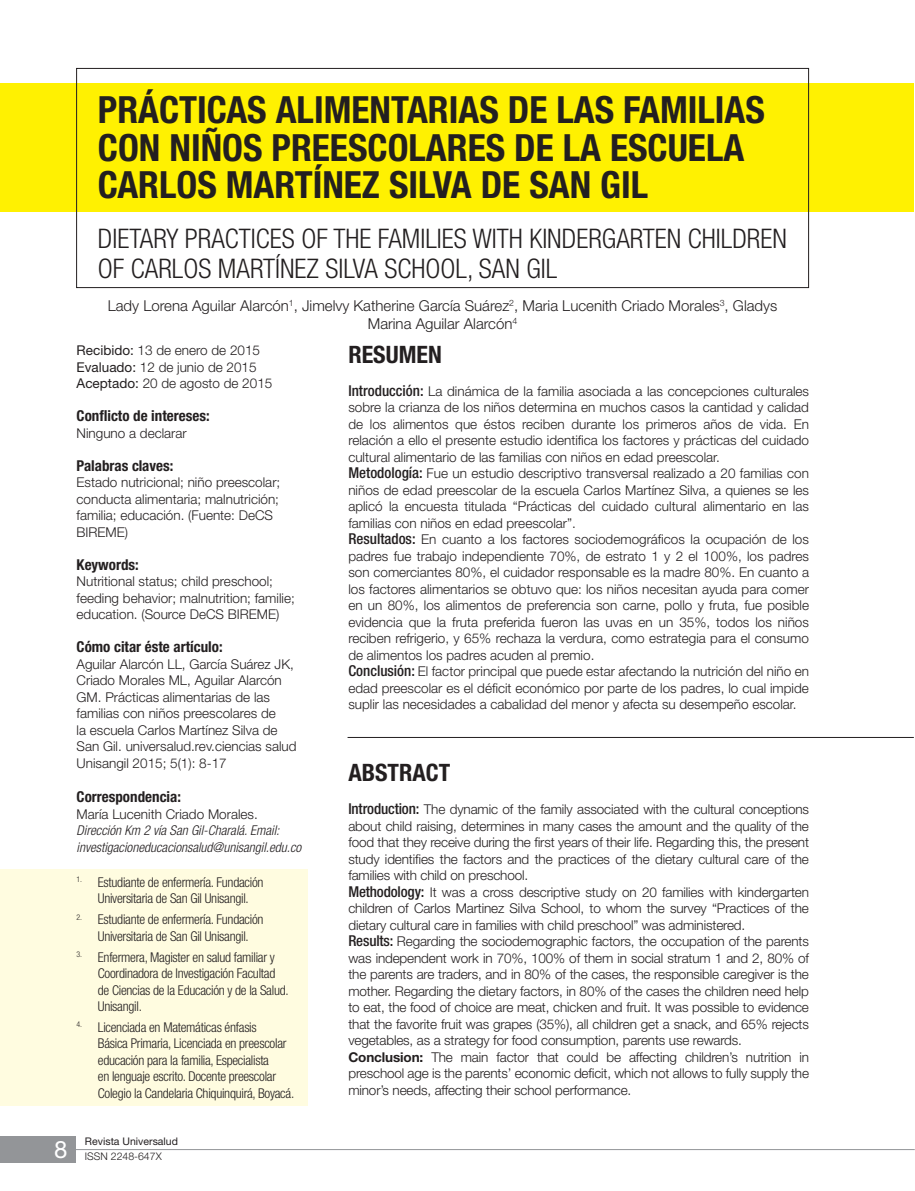
<style>
.page{position:relative;width:915px;height:1191px;background:#fff}
.page>*{position:absolute;margin:0;border:0;box-sizing:border-box;transform-origin:0 0}
.t1{font:700 condensed 37.5px/37.5px "Helvetica Neue LT Std";color:#231f20}
.t2{font:300 condensed 27px/30px "Helvetica Neue LT Std";color:#231f20}
.t3{font:700 condensed 24px "Helvetica Neue LT Std";color:#231f20}
.t4{font:24px "Helvetica Neue LT Std";color:#fff}
.t5{font:300 15px/18px "Helvetica Neue LT Std";color:#231f20;text-align:center}
.t6{font:700 condensed 15px "Helvetica Neue LT Std";color:#231f20}
.t7{font:300 13.5px/16.5px "Helvetica Neue LT Std";color:#231f20}
.t8{font:300 condensed 13.5px/16.5px "Helvetica Neue LT Std";letter-spacing:-.02em;color:#231f20;text-align:center}
.t9{font:italic 300 condensed 13.5px/16.5px "Helvetica Neue LT Std";color:#231f20}
.t10{font:10.5px "Helvetica Neue LT Std";color:#231f20}
.t11{font:300 10.5px "Helvetica Neue LT Std";color:#231f20}
.s1{font-weight:400}
.s2{font-weight:500;font-stretch:condensed;font-size:15px}
.s3{font-weight:700}
</style>
<div class="page">
<hr style="left:75px;top:1149px;width:839px;height:1px;background:#939598">
<div style="left:0;top:1136px;width:75px;height:26px;background:#939598"></div>
<div style="left:0;top:870px;width:308px;height:236px;background:#fffce0"></div>
<div style="left:0;top:83px;width:913px;height:129px;background:#fff101"></div>
<div style="left:76px;top:68px;width:732px;height:220px;border:1px solid #231f20"></div>
<hr style="left:347px;top:737px;width:566px;height:1px;background:#231f20">
<h1 class="t1" style="left:98px;top:91px;width:668px">PRÁCTICAS ALIMENTARIAS DE LAS FAMILIAS<br>CON NIÑOS PREESCOLARES DE LA ESCUELA<br>CARLOS MARTÍNEZ SILVA DE SAN GIL</h1>
<h2 class="t2" style="left:98px;top:223px;width:690px">Dietary practices of the families with kindergarten children of Carlos Martínez Silva School, San Gil</h2>
<p class="t5" style="left:108px;top:297px;width:670px">Lady Lorena Aguilar Alarcón<sup>1</sup>, Jimelvy Katherine García Suárez<sup>2</sup>, Maria Lucenith Criado Morales<sup>3</sup>, Gladys<br>Marina Aguilar Alarcón<sup>4</sup></p>
<p class="t7" style="left:77px;top:342px;width:197px"><span class="s1">Recibido:</span> 13 de enero de 2015<br><span class="s1">Evaluado:</span> 12 de junio de 2015<br><span class="s1">Aceptado:</span> 20 de agosto de 2015</p>
<p class="t6" style="left:77px;top:407px;width:134px">CONFLICTO DE INTERESES:</p>
<p class="t7" style="left:77px;top:424px;width:112px">Ninguno a declarar</p>
<p class="t6" style="left:77px;top:456px;width:98px">PALABRAS CLAVES:</p>
<p class="t7" style="left:77px;top:474px;width:205px">Estado nutricional; niño preescolar; conducta alimentaria; malnutrición; familia; educación. (Fuente: DeCS<br>BIREME)</p>
<p class="t6" style="left:77px;top:555px;width:64px">KEYWORDS:</p>
<p class="t7" style="left:77px;top:573px;width:220px">Nutritional status; child preschool; feeding behavior; malnutrition; familie; education. (Source DeCS BIREME)</p>
<p class="t6" style="left:77px;top:638px;width:147px">CÓMO CITAR ÉSTE ARTÍCULO:</p>
<p class="t7" style="left:77px;top:655px;width:221px">Aguilar Alarcón LL, García Suárez JK, Criado Morales ML, Aguilar Alarcón GM. Prácticas alimentarias de las familias con niños preescolares de<br>la escuela Carlos Martínez Silva de San Gil. universalud.rev.ciencias salud Unisangil 2015; 5(1): 8-17</p>
<h3 class="t3" style="left:348px;top:340px;width:95px">RESUMEN</h3>
<p class="t7" style="left:348px;top:382px;width:462px"><span class="s2">Introducción:</span> La dinámica de la familia asociada a las concepciones culturales sobre la crianza de los niños determina en muchos casos la cantidad y calidad de los alimentos que éstos reciben durante los primeros años de vida. En relación a ello el presente estudio identifica los factores y prácticas del cuidado cultural alimentario de las familias con niños en edad preescolar.<br><span class="s2">Metodología:</span> Fue un estudio descriptivo transversal realizado a 20 familias con niños de edad preescolar de la escuela Carlos Martínez Silva, a quienes se les aplicó la encuesta titulada “Prácticas del cuidado cultural alimentario en las familias con niños en edad preescolar”.<br><span class="s2">Resultados:</span> En cuanto a los factores sociodemográficos la ocupación de los padres fue trabajo independiente 70%, de estrato 1 y 2 el 100%, los padres son comerciantes 80%, el cuidador responsable es la madre 80%. En cuanto a los factores alimentarios se obtuvo que: los niños necesitan ayuda para comer en un 80%, los alimentos de preferencia son carne, pollo y fruta, fue posible evidencia que la fruta preferida fueron las uvas en un 35%, todos los niños reciben refrigerio, y 65% rechaza la verdura, como estrategia para el consumo de alimentos los padres acuden al premio.<br><span class="s2">Conclusión:</span> El factor principal que puede estar afectando la nutrición del niño en edad preescolar es el déficit económico por parte de los padres, lo cual impide suplir las necesidades a cabalidad del menor y afecta su desempeño escolar.</p>
<h3 class="t3" style="left:348px;top:758px;width:103px">ABSTRACT</h3>
<p class="t7" style="left:348px;top:801px;width:462px"><span class="s2">Introduction:</span> The dynamic of the family associated with the cultural conceptions about child raising, determines in many cases the amount and the quality of the food that they receive during the first years of their life. Regarding this, the present study identifies the factors and the practices of the dietary cultural care of the families with child on preschool.<br><span class="s2">Methodology:</span> It was a cross descriptive study on 20 families with kindergarten children of Carlos Martinez Silva School, to whom the survey “Practices of the dietary cultural care in families with child preschool” was administered.<br><span class="s2">Results:</span> Regarding the sociodemographic factors, the occupation of the parents was independent work in 70%, 100% of them in social stratum 1 and 2, 80% of the parents are traders, and in 80% of the cases, the responsible caregiver is the mother. Regarding the dietary factors, in 80% of the cases the children need help to eat, the food of choice are meat, chicken and fruit. It was possible to evidence that the favorite fruit was grapes (35%), all children get a snack, and 65% rejects vegetables, as a strategy for food consumption, parents use rewards.<br><span class="s3">Conclusion:</span> The main factor that could be affecting children’s nutrition in preschool age is the parents’ economic deficit, which not allows to fully supply the minor’s needs, affecting their school performance.</p>
<p class="t6" style="left:77px;top:788px;width:106px">CORRESPONDENCIA:</p>
<p class="t7" style="left:77px;top:805px;width:183px">María Lucenith Criado Morales.</p>
<p class="t9" style="left:77px;top:822px;width:226px">Dirección Km 2 vía San Gil-Charalá. Email: investigacioneducacionsalud@unisangil.edu.co</p>
<p class="t8" style="left:77px;top:874px;width:188px"><sup>1.</sup> Estudiante de enfermería. Fundación<br>Universitaria de San Gil Unisangil.</p>
<p class="t8" style="left:77px;top:911px;width:188px"><sup>2.</sup> Estudiante de enfermería. Fundación<br>Universitaria de San Gil Unisangil.</p>
<p class="t8" style="left:98px;top:948px;width:192px;text-align:left;text-indent:-21px"><sup>3.</sup> Enfermera, Magister en salud familiar y Coordinadora de Investigación Facultad de Ciencias de la Educación y de la Salud.<br>Unisangil.</p>
<p class="t8" style="left:98px;top:1018px;width:198px;text-align:left;text-indent:-21px"><sup>4.</sup> Licenciada en Matemáticas énfasis<br>Básica Primaria, Licenciada en preescolar educación para la familia, Especialista<br>en lenguaje escrito. Docente preescolar Colegio la Candelaria Chiquinquirá, Boyacá.</p>
<p class="t10" style="left:85px;top:1135px;width:94px">Revista Universalud</p>
<h3 class="t4" style="left:54px;top:1135px;width:15px">8</h3>
<p class="t11" style="left:85px;top:1150px;width:78px">ISSN 2248-647X</p>
</div>
